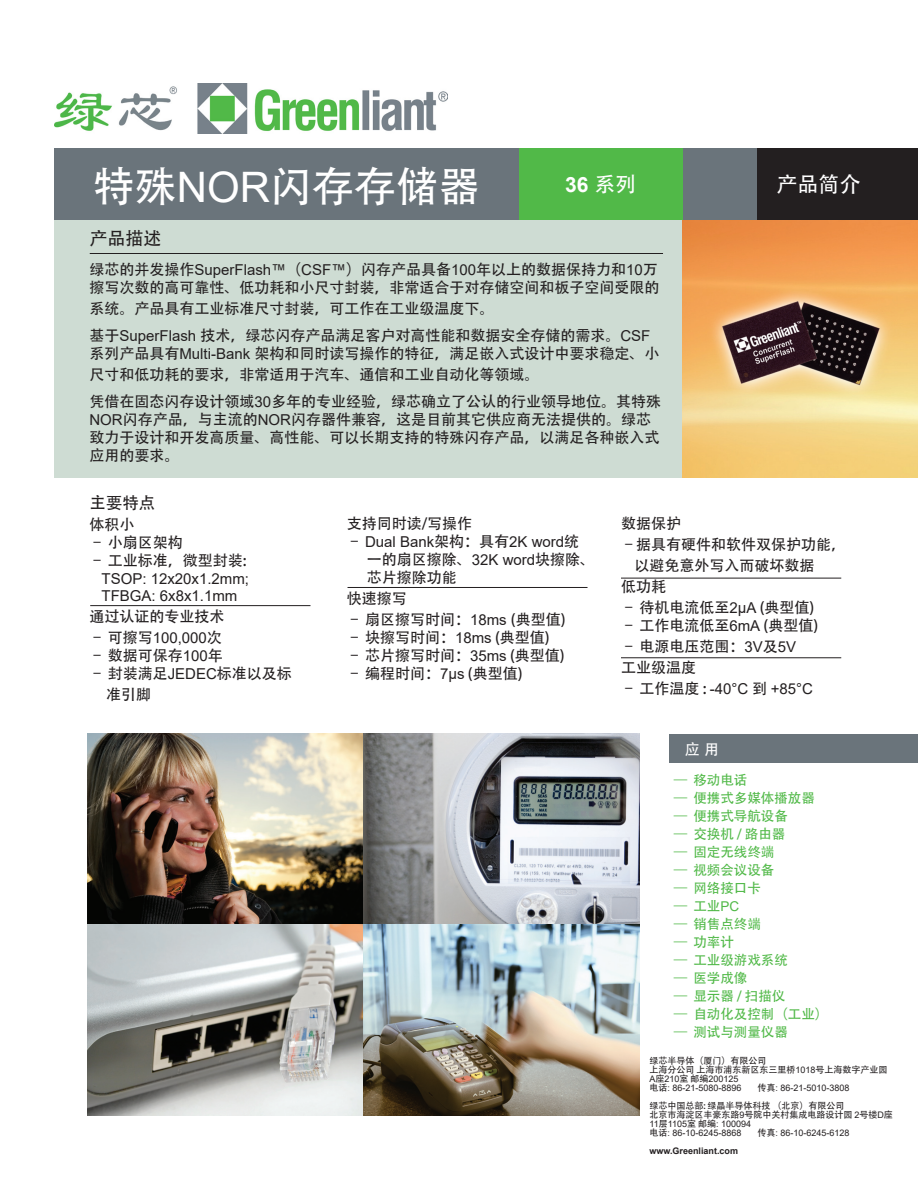
<style>
.page{position:relative;width:918px;height:1188px;background:#fff}
.page>*{position:absolute;margin:0;border:0;box-sizing:border-box;transform-origin:0 0}
.t1{font:42px "Adobe Heiti Std";color:#fff}
.t2{font:700 21px "Arial";color:#fff}
.t3{font:21px "Adobe Heiti Std";color:#fff}
.t4{font:18px "Adobe Heiti Std";color:#231f20}
.t5{font:16.5px "Adobe Heiti Std";color:#231f20}
.t6{font:15px/18px "Adobe Heiti Std";color:#231f20}
.t7{font:15px "Arial";color:#231f20}
.t8{font:15px "Adobe Heiti Std";color:#fff}
.t9{font:13.5px "Adobe Heiti Std";color:#51b948}
.t10{font:9px/9px "Adobe Heiti Std";color:#231f20}
.t11{font:9px "Arial";color:#231f20}
.t12{font:700 9px "Arial";color:#231f20}
.s1{font-family:"Arial"}
.s2{font-family:"Adobe Heiti Std";font-weight:400}
.s3{font-size:15.75px}
.s4{font-family:"Adobe Heiti Std"}
</style>
<div class="page">
<div style="left:54px;top:149px;width:629px;height:328px;background:#cedcd3"></div>
<div style="left:54px;top:148px;width:809px;height:72px;background:#6a747b"></div>
<div style="left:757px;top:148px;width:161px;height:72px;background:#231f20"></div>
<div style="left:669px;top:734px;width:249px;height:29px;background:#6a747b"></div>
<hr style="left:90px;top:253px;width:573px;height:1px;background:#231f20">
<div style="left:519px;top:148px;width:164px;height:72px;background:#51b948"></div>
<img style="left:683px;top:220px;width:235px;height:257px">
<hr style="left:90px;top:605px;width:221px;height:1px;background:#231f20">
<img style="left:87px;top:733px;width:552px;height:383px">
<hr style="left:621px;top:578px;width:220px;height:1px;background:#231f20">
<img style="left:54px;top:84px;width:393px;height:49px">
<hr style="left:348px;top:587px;width:240px;height:1px;background:#231f20">
<hr style="left:621px;top:658px;width:220px;height:1px;background:#231f20">
<p class="t1" style="left:93px;top:161px;width:389px">特殊<span class="s1">NOR</span>闪存存储器</p>
<p class="t2" style="left:565px;top:170px;width:73px">36 <span class="s2">系列</span></p>
<p class="t3" style="left:776px;top:172px;width:85px">产品简介</p>
<p class="t4" style="left:89px;top:228px;width:74px">产品描述</p>
<p class="t6" style="left:89px;top:261px;width:572px">绿芯的并发操作<span class="s1">SuperFlash™</span>（<span class="s1">CSF™</span>）闪存产品具备<span class="s1">100</span>年以上的数据保持力和<span class="s1">10</span>万擦写次数的高可靠性、低功耗和小尺寸封装，非常适合于对存储空间和板子空间受限的</p>
<p class="t6" style="left:89px;top:300px;width:407px">系统。产品具有工业标准尺寸封装，可工作在工业级温度下。</p>
<p class="t6" style="left:89px;top:327px;width:572px">基于<span class="s1">SuperFlash</span> 技术，绿芯闪存产品满足客户对高性能和数据安全存储的需求。<span class="s1">CSF</span>系列产品具有<span class="s1">Multi-Bank</span> 架构和同时读写操作的特征，满足嵌入式设计中要求稳定、小</p>
<p class="t6" style="left:89px;top:366px;width:452px">尺寸和低功耗的要求，非常适用于汽车、通信和工业自动化等领域。</p>
<p class="t6" style="left:89px;top:393px;width:573px">凭借在固态闪存设计领域<span class="s1">30</span>多年的专业经验，绿芯确立了公认的行业领导地位。其特殊<span class="s1">NOR</span>闪存产品，与主流的<span class="s1">NOR</span>闪存器件兼容，这是目前其它供应商无法提供的。绿芯致力于设计和开发高质量、高性能、可以长期支持的特殊闪存产品，以满足各种嵌入式应用的要求<span class="s3">。</span></p>
<p class="t5" style="left:89px;top:493px;width:67px">主要特点</p>
<p class="t6" style="left:89px;top:516px;width:47px">体积小</p>
<p class="t6" style="left:89px;top:534px;width:95px">– 小扇区架构</p>
<p class="t6" style="left:89px;top:552px;width:159px">– 工业标准，微型封装:</p>
<p class="t7" style="left:102px;top:569px;width:149px">TSOP: 12x20x1.2mm;</p>
<p class="t7" style="left:102px;top:585px;width:137px">TFBGA: 6x8x1.1mm</p>
<p class="t6" style="left:89px;top:608px;width:136px">通过认证的专业技术</p>
<p class="t7" style="left:89px;top:627px;width:134px"><span class="s4">– 可擦写</span>100,000<span class="s4">次</span></p>
<p class="t6" style="left:89px;top:647px;width:135px">– 数据可保存<span class="s1">100</span>年</p>
<p class="t6" style="left:106px;top:663px;width:187px;line-height:21px;text-indent:-17px">– 封装满足<span class="s1">JEDEC</span>标准以及标准引脚</p>
<p class="t6" style="left:347px;top:514px;width:127px">支持同时读/写操作</p>
<p class="t7" style="left:347px;top:531px;width:234px"><span class="s4">–</span> Dual Bank<span class="s4">架构：具有</span>2K word<span class="s4">统</span></p>
<p class="t6" style="left:367px;top:550px;width:230px">一的扇区擦除、<span class="s1">32K word</span>块擦除、</p>
<p class="t6" style="left:367px;top:568px;width:91px">芯片擦除功能</p>
<p class="t6" style="left:347px;top:589px;width:61px">快速擦写</p>
<p class="t6" style="left:347px;top:610px;width:220px">– 扇区擦写时间：<span class="s1">18ms</span> (典型值)</p>
<p class="t6" style="left:347px;top:628px;width:205px">– 块擦写时间：<span class="s1">18ms</span> (典型值)</p>
<p class="t6" style="left:347px;top:646px;width:220px">– 芯片擦写时间：<span class="s1">35ms</span> (典型值)</p>
<p class="t6" style="left:347px;top:664px;width:177px">– 编程时间：<span class="s1">7µs</span> (典型值)</p>
<p class="t6" style="left:621px;top:514px;width:61px">数据保护</p>
<p class="t6" style="left:621px;top:535px;width:226px">–据具有硬件和软件双保护功能，</p>
<p class="t6" style="left:634px;top:556px;width:181px">以避免意外写入而破坏数据</p>
<p class="t6" style="left:621px;top:577px;width:46px">低功耗</p>
<p class="t6" style="left:621px;top:598px;width:195px">– 待机电流低至<span class="s1">2µA</span> (典型值)</p>
<p class="t6" style="left:621px;top:616px;width:199px">– 工作电流低至<span class="s1">6mA</span> (典型值)</p>
<p class="t6" style="left:621px;top:637px;width:177px">– 电源电压范围：<span class="s1">3V</span>及<span class="s1">5V</span></p>
<p class="t6" style="left:621px;top:658px;width:76px">工业级温度</p>
<p class="t7" style="left:621px;top:678px;width:194px"><span class="s4">– 工作温度 :</span> -40°C <span class="s4">到</span> +85°C</p>
<p class="t8" style="left:685px;top:741px;width:36px">应用</p>
<p class="t9" style="left:674px;top:772px;width:75px">— 移动电话</p>
<p class="t9" style="left:674px;top:790px;width:143px">— 便携式多媒体播放器</p>
<p class="t9" style="left:674px;top:808px;width:116px">— 便携式导航设备</p>
<p class="t9" style="left:674px;top:826px;width:113px">— 交换机 / 路由器</p>
<p class="t9" style="left:674px;top:844px;width:102px">— 固定无线终端</p>
<p class="t9" style="left:674px;top:862px;width:102px">— 视频会议设备</p>
<p class="t9" style="left:674px;top:880px;width:89px">— 网络接口卡</p>
<p class="t9" style="left:674px;top:898px;width:67px">— 工业<span class="s1">PC</span></p>
<p class="t9" style="left:674px;top:916px;width:89px">— 销售点终端</p>
<p class="t9" style="left:674px;top:934px;width:62px">— 功率计</p>
<p class="t9" style="left:674px;top:952px;width:116px">— 工业级游戏系统</p>
<p class="t9" style="left:674px;top:970px;width:75px">— 医学成像</p>
<p class="t9" style="left:674px;top:988px;width:113px">— 显示器 / 扫描仪</p>
<p class="t9" style="left:674px;top:1006px;width:156px">— 自动化及控制（工业）</p>
<p class="t9" style="left:674px;top:1024px;width:116px">— 测试与测量仪器</p>
<p class="t10" style="left:649px;top:1056px;width:118px">绿芯半导体（厦门）有限公司</p>
<p class="t10" style="left:649px;top:1065px;width:240px">上海分公司 上海市浦东新区东三里桥<span class="s1">1018</span>号上海数字产业园</p>
<p class="t11" style="left:649px;top:1073px;width:91px">A<span class="s4">座</span>210<span class="s4">室 邮编</span>200125</p>
<p class="t11" style="left:649px;top:1082px;width:94px"><span class="s4">电话</span>: 86-21-5080-8896</p>
<p class="t11" style="left:757px;top:1082px;width:94px"><span class="s4">传真</span>: 86-21-5010-3808</p>
<p class="t10" style="left:649px;top:1101px;width:197px">绿芯中国总部: 绿晶半导体科技 （北京）有限公司</p>
<p class="t10" style="left:649px;top:1110px;width:245px">北京市海淀区丰豪东路<span class="s1">9</span>号院中关村集成电路设计园 <span class="s1">2</span>号楼<span class="s1">D</span>座<br><span class="s1">11</span>层<span class="s1">1105</span>室 邮编<span class="s1">: 100094</span></p>
<p class="t11" style="left:649px;top:1127px;width:94px"><span class="s4">电话</span>: 86-10-6245-8868</p>
<p class="t11" style="left:757px;top:1127px;width:94px"><span class="s4">传真</span>: 86-10-6245-6128</p>
<p class="t12" style="left:649px;top:1144px;width:90px">www.Greenliant.com</p>
</div>
